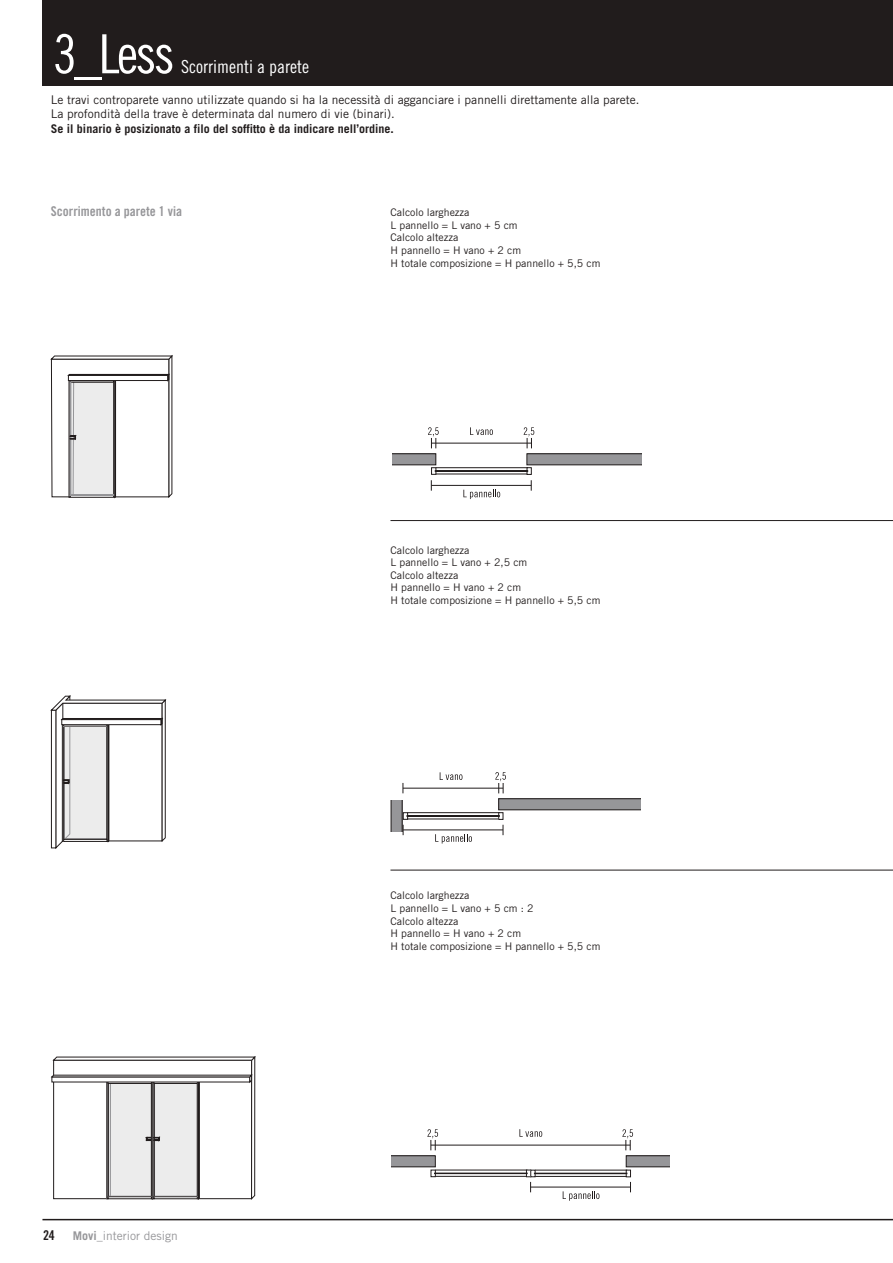
<style>
.page{position:relative;width:893px;height:1263px;background:#fff}
.page>*{position:absolute;margin:0;border:0;box-sizing:border-box;transform-origin:0 0}
.t1{font:54px "Trade Gothic Cond Eighteen";color:#fff}
.t2{font:18px "Trade Gothic Cond Eighteen";color:#fff}
.t3{font:13.5px "Trade Gothic Bold Cond Twenty";color:#969699}
.t4{font:13.5px "Trade Gothic Bold Cond Twenty";color:#211c1c}
.t5{font:12px/14.4px "Trade Gothic";color:#211c1c}
.t6{font:700 12px "Trade Gothic";color:#211c1c}
.t7{font:12px "Trade Gothic";color:#969699}
.t8{font:10.5px/12.6px "Trade Gothic";color:#211c1c}
.s1{font-weight:700}
</style>
<div class="page">
<hr style="left:42px;top:1219px;width:851px;height:1px;background:#211c1c">
<div style="left:42px;top:0;width:851px;height:85px;background:#211c1c"></div>
<hr style="left:390px;top:520px;width:503px;height:1px;background:#211c1c">
<hr style="left:390px;top:870px;width:503px;height:1px;background:#211c1c">
<svg style="left:51px;top:355px;width:122px;height:144px"></svg>
<svg style="left:51px;top:696px;width:115px;height:153px"></svg>
<div style="left:527px;top:454px;width:116px;height:11px;background:#969699"></div>
<div style="left:527px;top:454px;width:116px;height:11px;border:1px solid #211c1c"></div>
<div style="left:391px;top:454px;width:45px;height:11px;background:#969699"></div>
<div style="left:391px;top:454px;width:45px;height:11px;border:1px solid #211c1c"></div>
<hr style="left:436px;top:467px;width:92px;height:1px;background:#211c1c">
<hr style="left:436px;top:474px;width:92px;height:1px;background:#211c1c">
<div style="left:431px;top:467px;width:5px;height:8px;border:1px solid #211c1c"></div>
<div style="left:527px;top:467px;width:5px;height:8px;border:1px solid #211c1c"></div>
<div style="left:435px;top:471px;width:93px;height:1px;border:1px solid #211c1c"></div>
<hr style="left:642px;top:453px;width:4px;height:12px;background:#fff">
<svg style="left:428px;top:427px;width:11px;height:21px"></svg>
<hr style="left:431px;top:443px;width:96px;height:1px;background:#211c1c">
<svg style="left:524px;top:427px;width:10px;height:21px"></svg>
<svg style="left:463px;top:490px;width:37px;height:9px"></svg>
<hr style="left:431px;top:485px;width:100px;height:1px;background:#211c1c">
<svg style="left:470px;top:427px;width:23px;height:8px"></svg>
<div style="left:499px;top:799px;width:143px;height:11px;background:#969699"></div>
<div style="left:498px;top:799px;width:144px;height:11px;border:1px solid #211c1c"></div>
<div style="left:391px;top:799px;width:11px;height:35px;background:#969699"></div>
<div style="left:391px;top:799px;width:11px;height:35px;border:1px solid #211c1c"></div>
<hr style="left:408px;top:812px;width:92px;height:1px;background:#211c1c">
<hr style="left:408px;top:819px;width:92px;height:1px;background:#211c1c">
<div style="left:403px;top:812px;width:5px;height:8px;border:1px solid #211c1c"></div>
<div style="left:498px;top:812px;width:5px;height:8px;border:1px solid #211c1c"></div>
<div style="left:407px;top:816px;width:93px;height:1px;border:1px solid #211c1c"></div>
<hr style="left:641px;top:798px;width:4px;height:12px;background:#fff">
<hr style="left:390px;top:832px;width:13px;height:4px;background:#fff">
<svg style="left:495px;top:772px;width:11px;height:21px"></svg>
<hr style="left:403px;top:788px;width:100px;height:1px;background:#211c1c">
<svg style="left:435px;top:834px;width:37px;height:10px"></svg>
<hr style="left:403px;top:830px;width:100px;height:1px;background:#211c1c">
<svg style="left:402px;top:783px;width:2px;height:11px"></svg>
<svg style="left:440px;top:772px;width:22px;height:8px"></svg>
<svg style="left:427px;top:1129px;width:11px;height:21px"></svg>
<hr style="left:431px;top:1145px;width:199px;height:1px;background:#211c1c">
<div style="left:390px;top:1156px;width:45px;height:11px;background:#969699"></div>
<div style="left:390px;top:1156px;width:45px;height:11px;border:1px solid #211c1c"></div>
<hr style="left:387px;top:1155px;width:4px;height:12px;background:#fff">
<div style="left:626px;top:1156px;width:45px;height:11px;background:#969699"></div>
<div style="left:626px;top:1156px;width:45px;height:11px;border:1px solid #211c1c"></div>
<hr style="left:670px;top:1155px;width:4px;height:12px;background:#fff">
<svg style="left:563px;top:1191px;width:36px;height:10px"></svg>
<hr style="left:531px;top:1187px;width:99px;height:1px;background:#211c1c">
<svg style="left:519px;top:1129px;width:23px;height:8px"></svg>
<hr style="left:435px;top:1170px;width:92px;height:1px;background:#211c1c">
<hr style="left:435px;top:1176px;width:93px;height:1px;background:#211c1c">
<svg style="left:431px;top:1170px;width:5px;height:7px"></svg>
<div style="left:434px;top:1173px;width:93px;height:1px;border:1px solid #211c1c"></div>
<hr style="left:535px;top:1170px;width:92px;height:1px;background:#211c1c">
<hr style="left:535px;top:1176px;width:92px;height:1px;background:#211c1c">
<svg style="left:526px;top:1170px;width:9px;height:22px"></svg>
<svg style="left:626px;top:1170px;width:5px;height:22px"></svg>
<div style="left:534px;top:1173px;width:93px;height:1px;border:1px solid #211c1c"></div>
<svg style="left:622px;top:1129px;width:11px;height:21px"></svg>
<svg style="left:50px;top:1056px;width:206px;height:144px"></svg>
<h1 class="t1" style="left:53px;top:34px;width:123px">3_Less</h1>
<h2 class="t2" style="left:181px;top:60px;width:129px">Scorrimenti a parete</h2>
<p class="t5" style="left:51px;top:94px;width:590px">Le travi controparete vanno utilizzate quando si ha la necessità di agganciare i pannelli direttamente alla parete.<br>La profondità della trave è determinata dal numero di vie (binari).</p>
<p class="t6" style="left:51px;top:124px;width:344px">Se il binario è posizionato a filo del soffitto è da indicare nell’ordine.</p>
<p class="t3" style="left:51px;top:206px;width:133px">Scorrimento a parete 1 via</p>
<p class="t4" style="left:43px;top:1230px;width:13px">24</p>
<p class="t7" style="left:73px;top:1231px;width:106px"><span class="s1">Movi</span>_interior design</p>
<p class="t8" style="left:390px;top:207px;width:212px">Calcolo larghezza<br>L pannello = L vano + 5 cm<br>Calcolo altezza<br>H pannello = H vano + 2 cm<br>H totale composizione = H pannello + 5,5 cm</p>
<p class="t8" style="left:390px;top:545px;width:212px">Calcolo larghezza<br>L pannello = L vano + 2,5 cm<br>Calcolo altezza<br>H pannello = H vano + 2 cm<br>H totale composizione = H pannello + 5,5 cm</p>
<p class="t8" style="left:390px;top:890px;width:212px">Calcolo larghezza<br>L pannello = L vano + 5 cm : 2<br>Calcolo altezza<br>H pannello = H vano + 2 cm<br>H totale composizione = H pannello + 5,5 cm</p>
</div>
